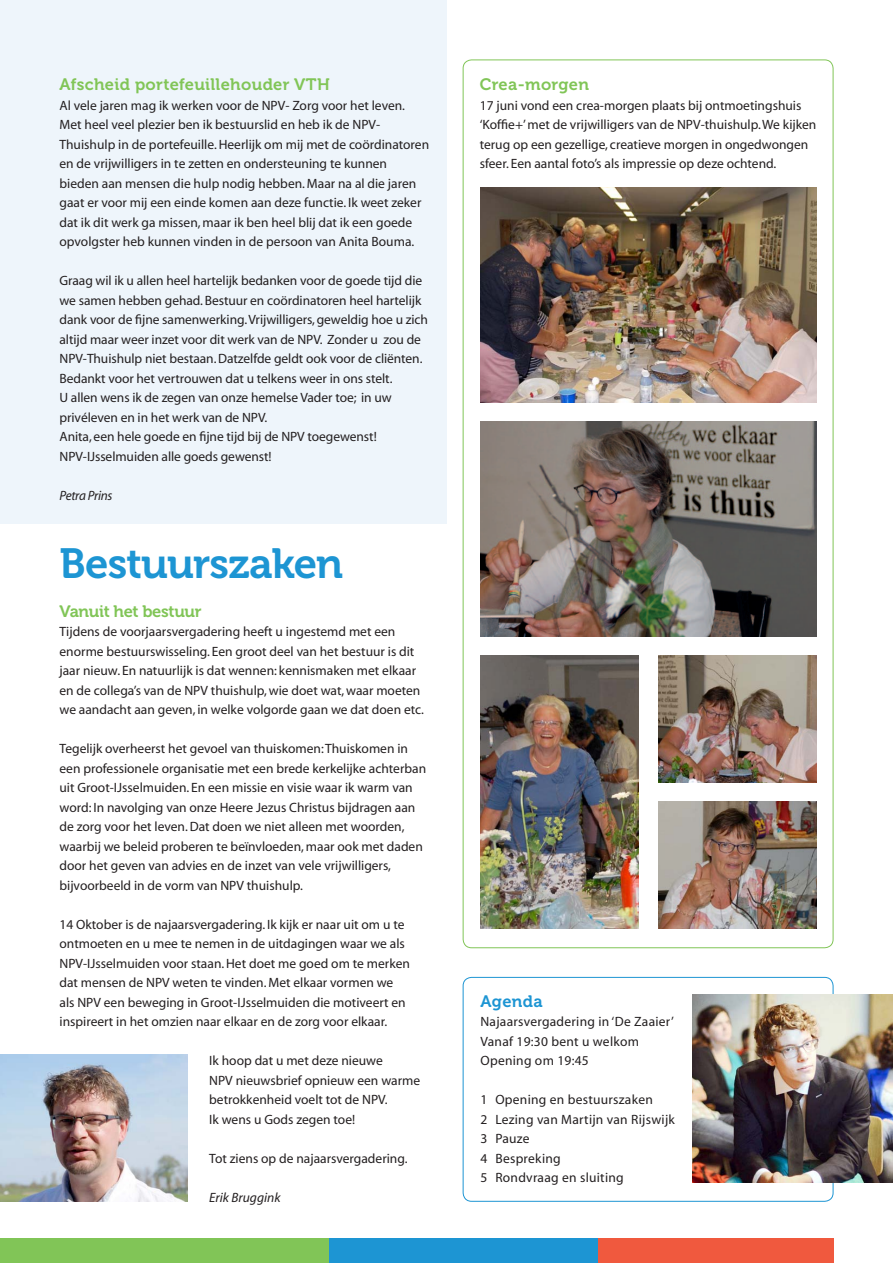
<style>
.page{position:relative;width:893px;height:1263px;background:#fff}
.page>*{position:absolute;margin:0;border:0;box-sizing:border-box;transform-origin:0 0}
.Tussenkopje{font:42px "Museo 700";letter-spacing:-.02em;color:#1d95d3}
.Tussenkopje-2{font:16.5px "Museo 700";letter-spacing:.02em;color:#81c557}
.Tussenkopje-3{font:16.5px "Museo 700";letter-spacing:-.02em;color:#81c557}
.Tussenkopje-4{font:16.5px "Museo 700";letter-spacing:.02em;color:#1d95d3}
.platte_tekst_Myriad{font:13.5px/19.5px "Myriad";color:#231f20}
.platte_tekst_Myriad-2{font:13.5px "Myriad";letter-spacing:.02em;color:#231f20}
.platte_tekst_Myriad-3{font:italic 13.5px "Myriad";color:#231f20}
.platte_tekst_Myriad-4{font:italic 13.5px "Myriad";letter-spacing:-.02em;color:#231f20}
</style>
<div class="page">
<div style="left:0;top:0;width:446px;height:524px;background:#eef5fb"></div>
<div style="left:0;top:1238px;width:329px;height:25px;background:#81c557"></div>
<div style="left:329px;top:1238px;width:269px;height:25px;background:#1d95d3"></div>
<div style="left:598px;top:1238px;width:235px;height:25px;background:#f0593e"></div>
<div style="left:463px;top:977px;width:370px;height:225px;border:1px solid #1d95d3;border-radius:9px"></div>
<img style="left:480px;top:188px;width:336px;height:214px">
<img style="left:480px;top:422px;width:336px;height:214px">
<img style="left:480px;top:656px;width:159px;height:273px">
<img style="left:658px;top:656px;width:158px;height:126px">
<img style="left:658px;top:802px;width:158px;height:127px">
<img style="left:692px;top:994px;width:201px;height:188px">
<img style="left:0;top:1054px;width:188px;height:148px">
<p class="Tussenkopje-2" style="left:60px;top:75px;width:272px">Afscheid portefeuillehouder VTH</p>
<p class="platte_tekst_Myriad" style="left:60px;top:96px;width:347px">Al vele jaren mag ik werken voor de NPV- Zorg voor het leven.</p>
<p class="platte_tekst_Myriad" style="left:60px;top:115px;width:371px">Met heel veel plezier ben ik bestuurslid en heb ik de NPV-Thuishulp in de portefeuille. Heerlijk om mij met de coördinatoren en de vrijwilligers in te zetten en ondersteuning te kunnen bieden aan mensen die hulp nodig hebben. Maar na al die jaren gaat er voor mij een einde komen aan deze functie. Ik weet zeker dat ik dit werk ga missen, maar ik ben heel blij dat ik een goede opvolgster heb kunnen vinden in de persoon van Anita Bouma.</p>
<p class="platte_tekst_Myriad" style="left:60px;top:271px;width:370px">Graag wil ik u allen heel hartelijk bedanken voor de goede tijd die we samen hebben gehad. Bestuur en coördinatoren heel hartelijk dank voor de fijne samenwerking. Vrijwilligers, geweldig hoe u zich altijd maar weer inzet voor dit werk van de NPV. Zonder u zou de NPV-Thuishulp niet bestaan. Datzelfde geldt ook voor de cliënten.</p>
<p class="platte_tekst_Myriad" style="left:60px;top:369px;width:334px;text-align:justify">Bedankt voor het vertrouwen dat u telkens weer in ons stelt.<br>U allen wens ik de zegen van onze hemelse Vader toe; in uw privéleven en in het werk van de NPV.</p>
<p class="platte_tekst_Myriad" style="left:60px;top:427px;width:319px">Anita, een hele goede en fijne tijd bij de NPV toegewenst!</p>
<p class="platte_tekst_Myriad" style="left:60px;top:447px;width:214px">NPV-IJsselmuiden alle goeds gewenst!</p>
<p class="platte_tekst_Myriad-4" style="left:60px;top:488px;width:55px">Petra Prins</p>
<p class="Tussenkopje" style="left:60px;top:540px;width:285px">Bestuurszaken</p>
<p class="Tussenkopje-3" style="left:60px;top:602px;width:143px">Vanuit het bestuur</p>
<p class="platte_tekst_Myriad" style="left:60px;top:622px;width:366px">Tijdens de voorjaarsvergadering heeft u ingestemd met een enorme bestuurswisseling. Een groot deel van het bestuur is dit jaar nieuw. En natuurlijk is dat wennen: kennismaken met elkaar en de collega’s van de NPV thuishulp, wie doet wat, waar moeten we aandacht aan geven, in welke volgorde gaan we dat doen etc.</p>
<p class="platte_tekst_Myriad" style="left:60px;top:739px;width:368px">Tegelijk overheerst het gevoel van thuiskomen: Thuiskomen in een professionele organisatie met een brede kerkelijke achterban uit Groot-IJsselmuiden. En een missie en visie waar ik warm van word: In navolging van onze Heere Jezus Christus bijdragen aan de zorg voor het leven. Dat doen we niet alleen met woorden, waarbij we beleid proberen te beïnvloeden, maar ook met daden door het geven van advies en de inzet van vele vrijwilligers, bijvoorbeeld in de vorm van NPV thuishulp.</p>
<p class="platte_tekst_Myriad" style="left:60px;top:915px;width:352px">14 Oktober is de najaarsvergadering. Ik kijk er naar uit om u te ontmoeten en u mee te nemen in de uitdagingen waar we als NPV-IJsselmuiden voor staan. Het doet me goed om te merken dat mensen de NPV weten te vinden. Met elkaar vormen we als NPV een beweging in Groot-IJsselmuiden die motiveert en inspireert in het omzien naar elkaar en de zorg voor elkaar.</p>
<p class="platte_tekst_Myriad" style="left:209px;top:1051px;width:175px">Ik hoop dat u met deze nieuwe</p>
<p class="platte_tekst_Myriad" style="left:209px;top:1071px;width:212px">NPV nieuwsbrief opnieuw een warme betrokkenheid voelt tot de NPV.</p>
<p class="platte_tekst_Myriad" style="left:209px;top:1110px;width:147px">Ik wens u Gods zegen toe!</p>
<p class="platte_tekst_Myriad" style="left:209px;top:1149px;width:200px">Tot ziens op de najaarsvergadering.</p>
<p class="platte_tekst_Myriad-3" style="left:209px;top:1190px;width:73px">Erik Bruggink</p>
<p class="Tussenkopje-2" style="left:480px;top:75px;width:111px">Crea-morgen</p>
<p class="platte_tekst_Myriad" style="left:480px;top:96px;width:338px">17 juni vond een crea-morgen plaats bij ontmoetingshuis ‘Koffie+’ met de vrijwilligers van de NPV-thuishulp. We kijken terug op een gezellige, creatieve morgen in ongedwongen sfeer. Een aantal foto’s als impressie op deze ochtend.</p>
<p class="Tussenkopje-4" style="left:480px;top:992px;width:64px">Agenda</p>
<p class="platte_tekst_Myriad-2" style="left:480px;top:1015px;width:195px">Najaarsvergadering in ‘De Zaaier’</p>
<p class="platte_tekst_Myriad-2" style="left:480px;top:1034px;width:160px">Vanaf 19:30 bent u welkom</p>
<p class="platte_tekst_Myriad-2" style="left:480px;top:1054px;width:110px">Opening om 19:45</p>
<p class="platte_tekst_Myriad-2" style="left:480px;top:1093px;width:174px">1 Opening en bestuurszaken</p>
<p class="platte_tekst_Myriad-2" style="left:480px;top:1112px;width:196px">2 Lezing van Martijn van Rijswijk</p>
<p class="platte_tekst_Myriad" style="left:480px;top:1129px;width:51px">3 Pauze</p>
<p class="platte_tekst_Myriad-2" style="left:480px;top:1151px;width:82px">4 Bespreking</p>
<p class="platte_tekst_Myriad-2" style="left:480px;top:1171px;width:145px">5 Rondvraag en sluiting</p>
</div>
